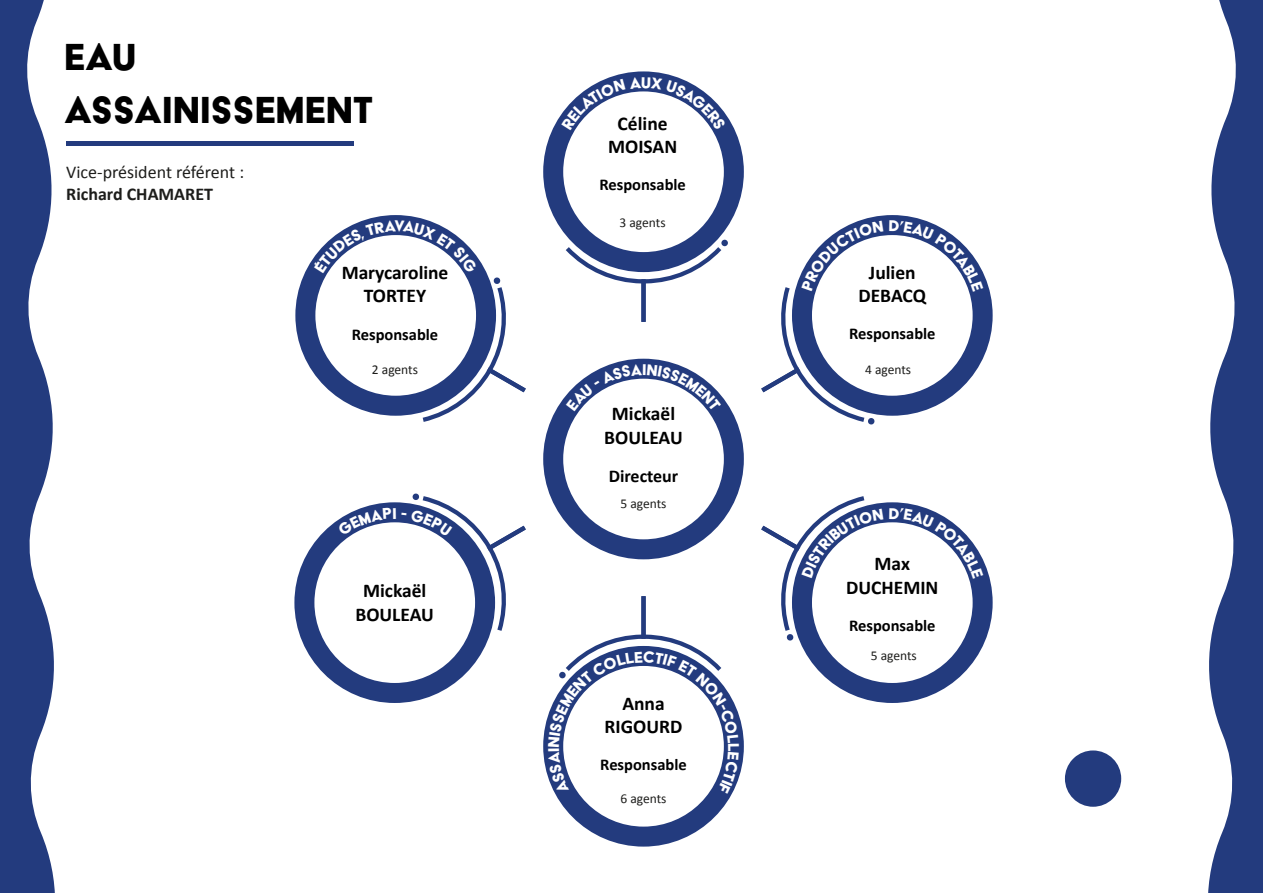
<style>
.page{position:relative;width:1263px;height:893px;background:#fff}
.page>*{position:absolute;margin:0;border:0;box-sizing:border-box;transform-origin:0 0}
.t1{font:43.5px/52.2px "Acier BAT Text Solid";color:#000}
.t2{font:700 19.5px/23.4px "Calibri";color:#000;text-align:center}
.t3{font:18px "Calibri";color:#1d1d1b}
.t4{font:700 18px "Calibri";color:#1d1d1b}
.t5{font:700 18px "Calibri";color:#000}
.t6{font:700 16.5px "Calibri";color:#000}
.t7{font:13.5px "Calibri";color:#1d1d1b}
</style>
<div class="page">
<hr style="left:66px;top:142px;width:288px;height:4px;background:#233b7e">
<svg style="left:1208px;top:0;width:55px;height:893px;fill:#233b7e"></svg>
<svg style="left:1065px;top:750px;width:56px;height:57px"></svg>
<svg style="left:0;top:0;width:55px;height:893px;fill:#233b7e"></svg>
<svg style="left:543px;top:71px;width:201px;height:251px"></svg>
<svg style="left:761px;top:215px;width:232px;height:210px"></svg>
<svg style="left:761px;top:496px;width:232px;height:207px"></svg>
<svg style="left:294px;top:493px;width:232px;height:210px"></svg>
<svg style="left:543px;top:359px;width:201px;height:200px"></svg>
<svg style="left:295px;top:215px;width:231px;height:207px"></svg>
<svg style="left:543px;top:596px;width:201px;height:251px"></svg>
<h1 class="t1" style="left:64px;top:31px;width:310px">EAU<br>ASSAINISSEMENT</h1>
<p class="t3" style="left:66px;top:160px;width:179px">Vice-président référent :</p>
<p class="t4" style="left:66px;top:181px;width:148px">Richard CHAMARET</p>
<p class="t2" style="left:342px;top:260px;width:108px">Marycaroline<br>TORTEY</p>
<p class="t6" style="left:352px;top:322px;width:88px">Responsable</p>
<p class="t7" style="left:372px;top:360px;width:48px">2 agents</p>
<p class="t2" style="left:355px;top:579px;width:80px">Mickaël<br>BOULEAU</p>
<p class="t2" style="left:608px;top:111px;width:71px">Céline<br>MOISAN</p>
<p class="t6" style="left:599px;top:173px;width:88px">Responsable</p>
<p class="t7" style="left:620px;top:213px;width:48px">3 agents</p>
<p class="t2" style="left:604px;top:402px;width:80px">Mickaël<br>BOULEAU</p>
<p class="t5" style="left:609px;top:463px;width:71px">Directeur</p>
<p class="t7" style="left:620px;top:495px;width:48px">5 agents</p>
<p class="t2" style="left:605px;top:691px;width:79px">Anna<br>RIGOURD</p>
<p class="t6" style="left:600px;top:753px;width:88px">Responsable</p>
<p class="t7" style="left:620px;top:789px;width:48px">6 agents</p>
<p class="t2" style="left:858px;top:260px;width:69px">Julien<br>DEBACQ</p>
<p class="t6" style="left:849px;top:322px;width:88px">Responsable</p>
<p class="t7" style="left:865px;top:360px;width:48px">4 agents</p>
<p class="t2" style="left:846px;top:552px;width:94px">Max<br>DUCHEMIN</p>
<p class="t6" style="left:849px;top:614px;width:88px">Responsable</p>
<p class="t7" style="left:871px;top:646px;width:48px">5 agents</p>
</div>
